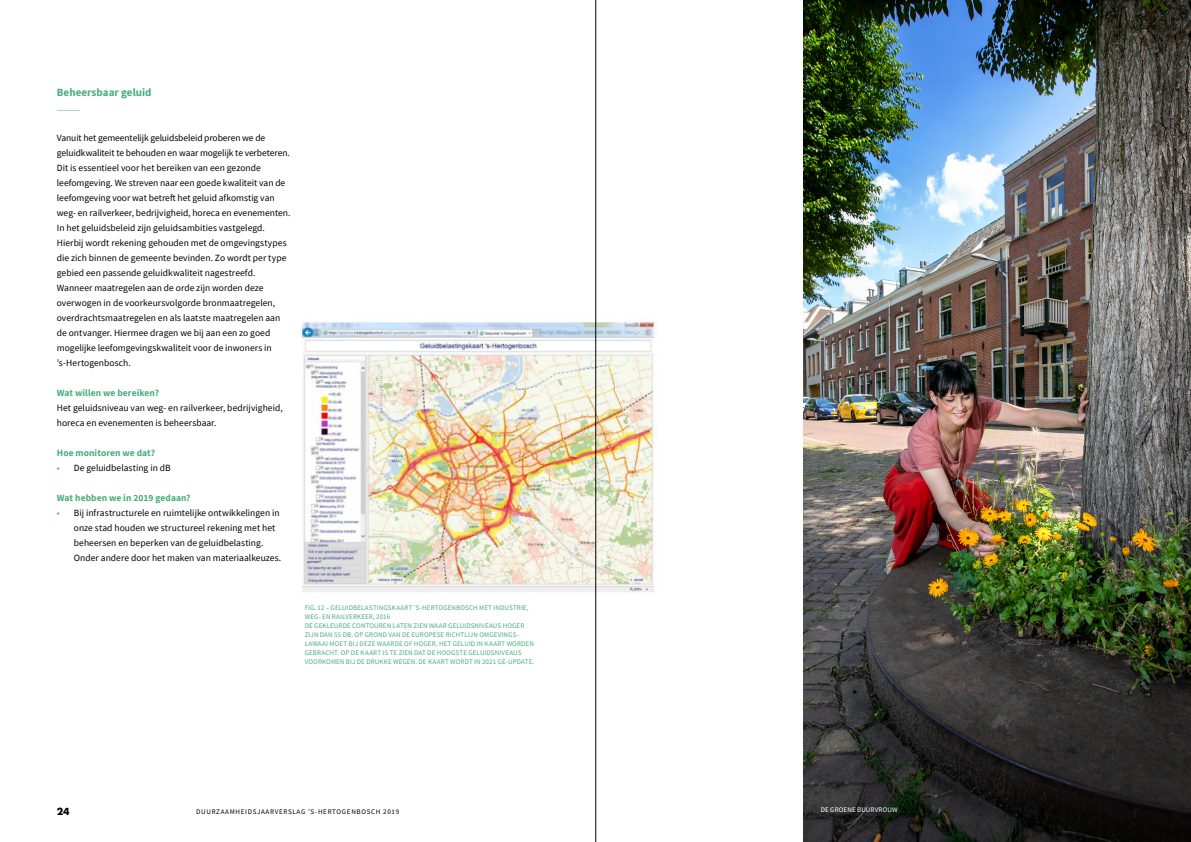
<style>
.page{position:relative;width:1191px;height:842px;background:#fff}
.page>*{position:absolute;margin:0;border:0;box-sizing:border-box;transform-origin:0 0}
.t1{font:700 11px "Source Sans Pro";letter-spacing:.005em;color:#4aad7c}
.t2{font:9.5px/15px "Source Sans Pro";letter-spacing:.005em;color:#000}
.t3{font:700 9.5px "Source Sans Pro";letter-spacing:.01em;color:#4aad7c}
.t4{font:700 9.5px "Futura Std";color:#000}
.t5{font:7px/9px "Source Sans Pro";letter-spacing:.02em;color:#4aad7c}
.t6{font:7px "Source Sans Pro";letter-spacing:.1em;color:#000}
.t7{font:7px "Source Sans Pro";letter-spacing:.02em;color:#fff}
.s1{color:#4aad7c}
</style>
<div class="page">
<svg style="left:57px;top:110px;width:23px;height:1px"></svg>
<img style="left:301px;top:314px;width:357px;height:285px">
<img style="left:803px;top:0;width:388px;height:842px">
<hr style="left:595px;top:0;width:1px;height:842px;background:#000">
<p class="t1" style="left:57px;top:85px;width:96px">Beheersbaar geluid</p>
<p class="t2" style="left:57px;top:130px;width:235px">Vanuit het gemeentelijk geluidsbeleid proberen we de geluidkwaliteit te behouden en waar mogelijk te verbeteren.<br>Dit is essentieel voor het bereiken van een gezonde leefomgeving. We streven naar een goede kwaliteit van de leefomgeving voor wat betreft het geluid afkomstig van weg- en railverkeer, bedrijvigheid, horeca en evenementen.<br>In het geluidsbeleid zijn geluidsambities vastgelegd.<br>Hierbij wordt rekening gehouden met de omgevingstypes die zich binnen de gemeente bevinden. Zo wordt per type gebied een passende geluidkwaliteit nagestreefd.<br>Wanneer maatregelen aan de orde zijn worden deze overwogen in de voorkeursvolgorde bronmaatregelen, overdrachtsmaatregelen en als laatste maatregelen aan de ontvanger. Hiermee dragen we bij aan een zo goed mogelijke leefomgevingskwaliteit voor de inwoners in ’s-Hertogenbosch.</p>
<p class="t3" style="left:57px;top:386px;width:104px">Wat willen we bereiken?</p>
<p class="t2" style="left:57px;top:400px;width:227px">Het geluidsniveau van weg- en railverkeer, bedrijvigheid, horeca en evenementen is beheersbaar.</p>
<p class="t3" style="left:57px;top:446px;width:100px">Hoe monitoren we dat?</p>
<p class="t2" style="left:57px;top:460px;width:115px"><span class="s1">•</span> De geluidbelasting in dB</p>
<p class="t3" style="left:57px;top:491px;width:135px">Wat hebben we in 2019 gedaan?</p>
<p class="t2" style="left:74px;top:505px;width:209px;text-indent:-17px"><span class="s1">•</span> Bij infrastructurele en ruimtelijke ontwikkelingen in onze stad houden we structureel rekening met het beheersen en beperken van de geluidbelasting.<br>Onder andere door het maken van materiaalkeuzes.</p>
<p class="t5" style="left:305px;top:603px;width:231px">FIG. 12 – GELUIDBELASTINGSKAART ’S-HERTOGENBOSCH MET INDUSTRIE, WEG- EN RAILVERKEER, 2016<br>DE GEKLEURDE CONTOUREN LATEN ZIEN WAAR GELUIDSNIVEAUS HOGER ZIJN DAN 55 DB. OP GROND VAN DE EUROPESE RICHTLIJN OMGEVINGS-LAWAAI MOET BIJ DEZE WAARDE OF HOGER, HET GELUID IN KAART WORDEN GEBRACHT. OP DE KAART IS TE ZIEN DAT DE HOOGSTE GELUIDSNIVEAUS VOORKOMEN BIJ DE DRUKKE WEGEN. DE KAART WORDT IN 2021 GE-UPDATE.</p>
<p class="t4" style="left:57px;top:805px;width:15px">24</p>
<p class="t6" style="left:196px;top:808px;width:204px">DUURZAAMHEIDSJAARVERSLAG ’S-HERTOGENBOSCH 2019</p>
<p class="t7" style="left:820px;top:805px;width:78px">DE GROENE BUURVROUW</p>
</div>
